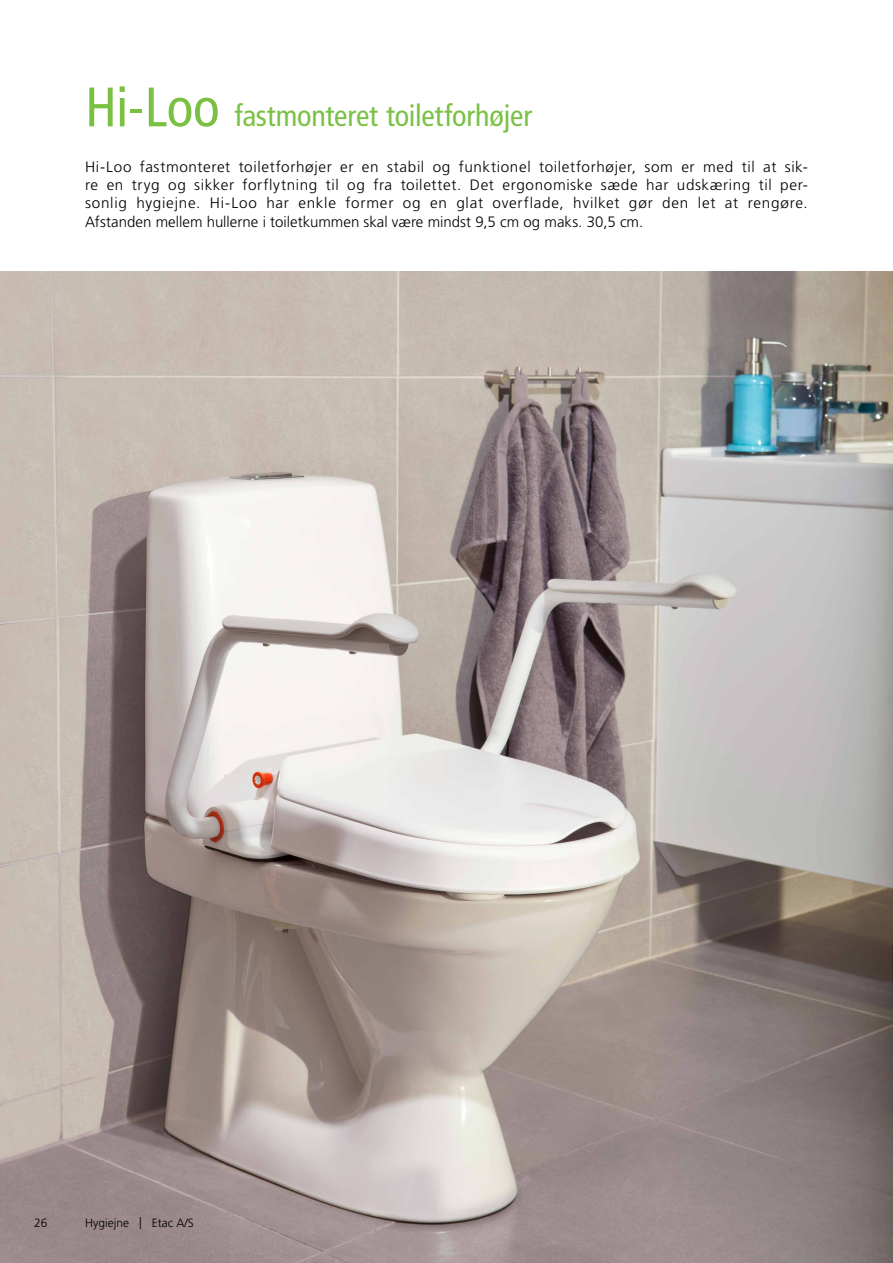
<style>
.page{position:relative;width:893px;height:1263px;background:#fff}
.page>*{position:absolute;margin:0;border:0;box-sizing:border-box;transform-origin:0 0}
.t1{font:condensed 30px "Frutiger LT Std";letter-spacing:-.005em;color:#7ac143}
.t2{font:300 15px/18px "Frutiger LT Std";color:#000;text-align:justify}
.t3{font:300 12px "Frutiger LT Std";color:#000}
.s1{font-size:55.5px}
</style>
<div class="page">
<img style="left:0;top:271px;width:893px;height:992px">
<h1 class="t1" style="left:85px;top:98px;width:449px"><span class="s1">Hi-Loo</span> fastmonteret toiletforhøjer</h1>
<p class="t2" style="left:85px;top:159px;width:724px">Hi-Loo fastmonteret toiletforhøjer er en stabil og funktionel toiletforhøjer, som er med til at sik&shy;re en tryg og sikker forflytning til og fra toilettet. Det ergonomiske sæde har udskæring til per&shy;sonlig hygiejne. Hi-Loo har enkle former og en glat overflade, hvilket gør den let at rengøre.<br>Afstanden mellem hullerne i toiletkummen skal være mindst 9,5 cm og maks. 30,5 cm.</p>
<p class="t3" style="left:34px;top:1216px;width:15px">26</p>
<p class="t3" style="left:85px;top:1216px;width:110px">Hygiejne | Etac A/S</p>
</div>
